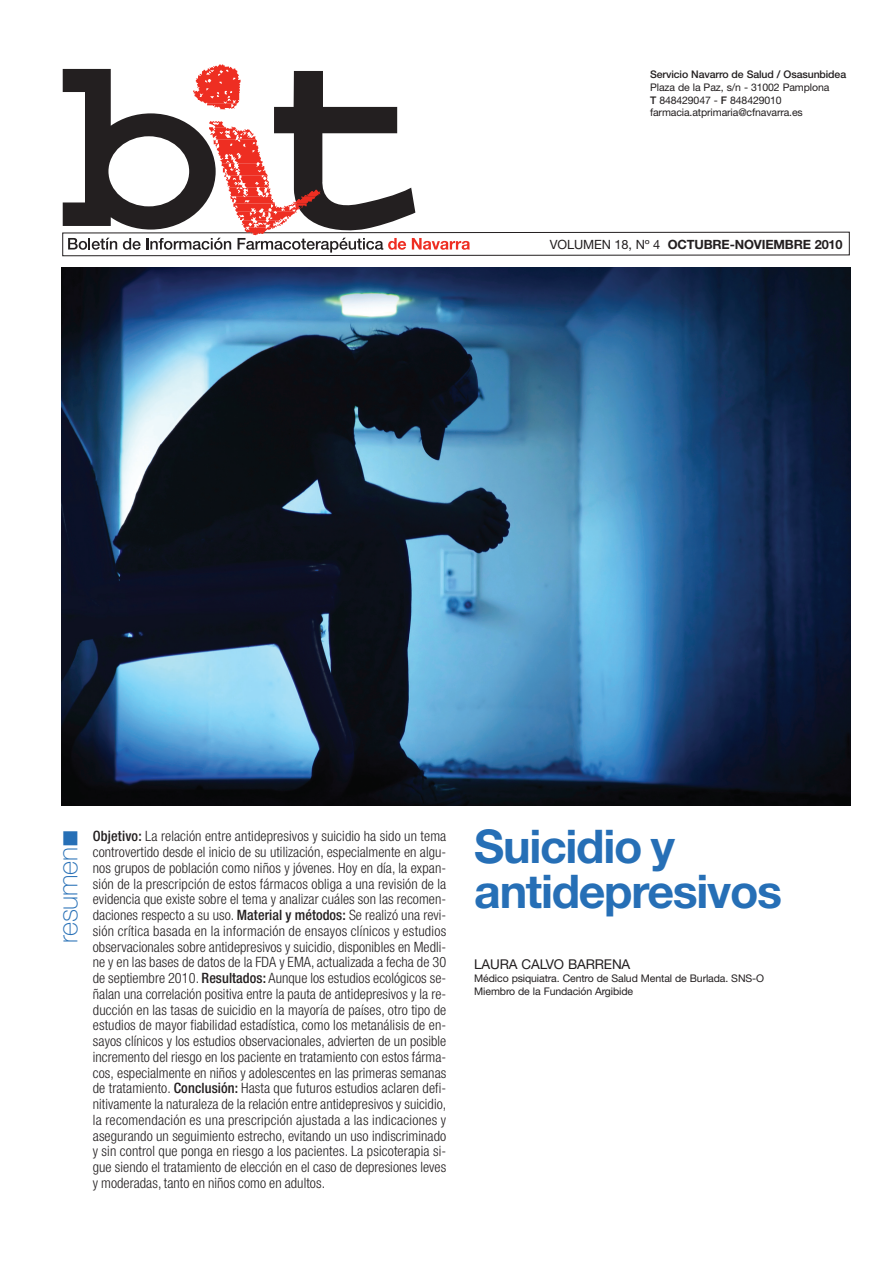
<style>
.page{position:relative;width:893px;height:1263px;background:#fff}
.page>*{position:absolute;margin:0;border:0;box-sizing:border-box;transform-origin:0 0}
.t1{font:700 46.5px/45px "Helvetica Neue";letter-spacing:-.03em;color:#266fb6}
.t2{font:100 27px "Helvetica Neue";letter-spacing:-.015em;color:#266fb6}
.t3{font:300 condensed 14.25px/15.8px "Helvetica Neue";letter-spacing:.005em;color:#231f20;text-align:justify}
.t4{font:13.5px "Helvetica Neue";letter-spacing:-.01em;color:#231f20}
.t5{font:700 12.75px "Helvetica Neue";letter-spacing:-.01em;color:#231f20}
.t6{font:10.5px/12.8px "Helvetica Neue";letter-spacing:-.01em;color:#231f20}
.t7{font:500 10.5px "Helvetica Neue";letter-spacing:-.01em;color:#231f20}
.s1{font-weight:500}
.s2{font-weight:400}
</style>
<div class="page">
<svg style="left:62px;top:65px;width:788px;height:191px"></svg>
<img style="left:62px;top:268px;width:788px;height:537px">
<p class="t7" style="left:650px;top:71px;width:198px">Servicio Navarro de Salud / Osasunbidea</p>
<p class="t6" style="left:650px;top:82px;width:181px">Plaza de la Paz, s/n - 31002 Pamplona<br><span class="s1">T</span> 848429047 - <span class="s1">F</span> 848429010 farmacia.atprimaria@cfnavarra.es</p>
<p class="t5" style="left:550px;top:240px;width:294px"><span class="s2">VOLUMEN 18, Nº 4</span> OCTUBRE-NOVIEMBRE 2010</p>
<h2 class="t2" style="left:58px;top:943px;width:114px;rotate:-90deg">resumen■</h2>
<p class="t3" style="left:93px;top:830px;width:355px"><span class="s1">Objetivo:</span> La relación entre antidepresivos y suicidio ha sido un tema controvertido desde el inicio de su utilización, especialmente en algu&shy;nos grupos de población como niños y jóvenes. Hoy en día, la expan&shy;sión de la prescripción de estos fármacos obliga a una revisión de la evidencia que existe sobre el tema y analizar cuáles son las recomen&shy;daciones respecto a su uso. <span class="s1">Material y métodos:</span> Se realizó una revi&shy;sión crítica basada en la información de ensayos clínicos y estudios observacionales sobre antidepresivos y suicidio, disponibles en Medli&shy;ne y en las bases de datos de la FDA y EMA, actualizada a fecha de 30 de septiembre 2010. <span class="s1">Resultados:</span> Aunque los estudios ecológicos se&shy;ñalan una correlación positiva entre la pauta de antidepresivos y la re&shy;ducción en las tasas de suicidio en la mayoría de países, otro tipo de estudios de mayor fiabilidad estadística, como los metanálisis de en&shy;sayos clínicos y los estudios observacionales, advierten de un posible incremento del riesgo en los paciente en tratamiento con estos fárma&shy;cos, especialmente en niños y adolescentes en las primeras semanas de tratamiento. <span class="s1">Conclusión:</span> Hasta que futuros estudios aclaren defi&shy;nitivamente la naturaleza de la relación entre antidepresivos y suicidio, la recomendación es una prescripción ajustada a las indicaciones y asegurando un seguimiento estrecho, evitando un uso indiscriminado y sin control que ponga en riesgo a los pacientes. La psicoterapia si&shy;gue siendo el tratamiento de elección en el caso de depresiones leves y moderadas, tanto en niños como en adultos.</p>
<h1 class="t1" style="left:474px;top:828px;width:309px">Suicidio y antidepresivos</h1>
<p class="t4" style="left:474px;top:959px;width:158px">LAURA CALVO BARRENA</p>
<p class="t6" style="left:474px;top:973px;width:291px">Médico psiquiatra. Centro de Salud Mental de Burlada. SNS-O<br>Miembro de la Fundación Argibide</p>
</div>
